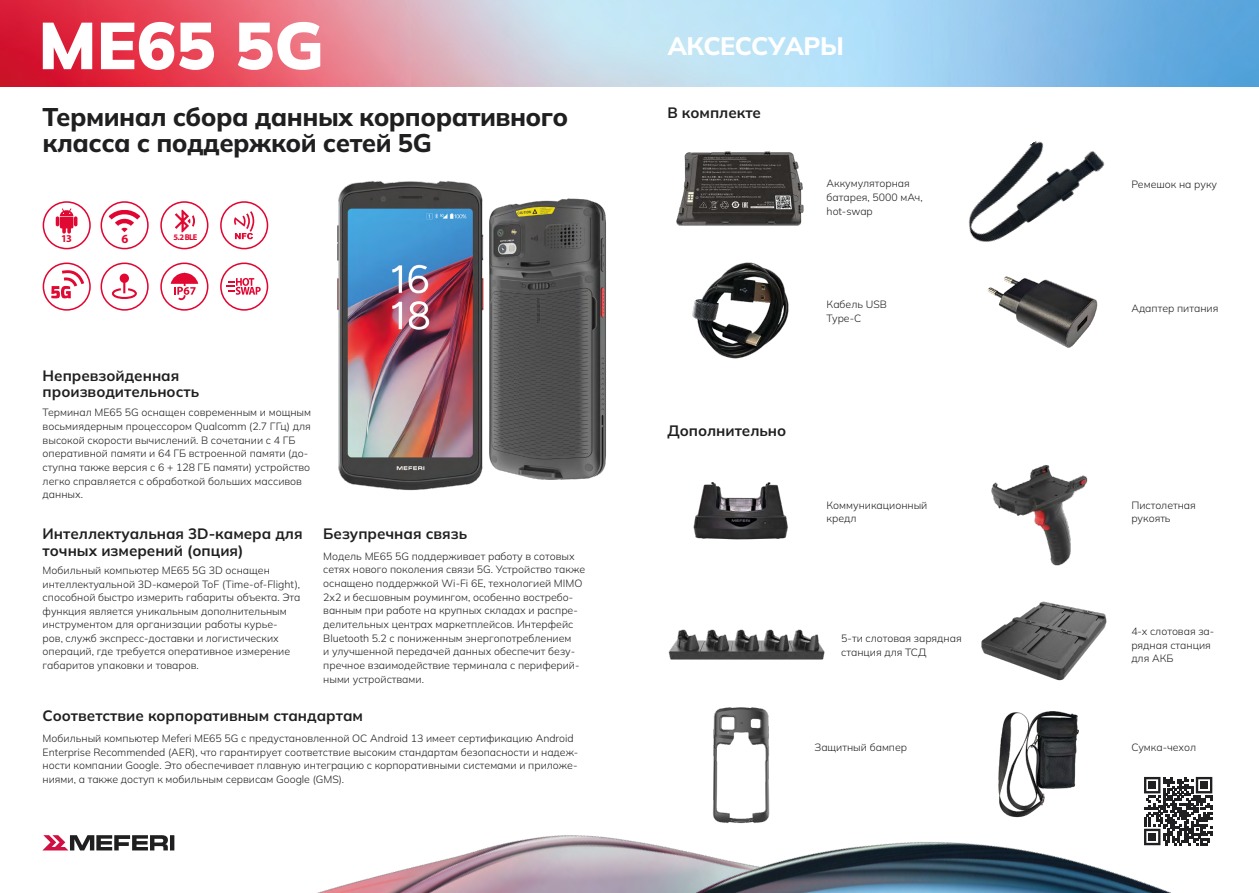
<style>
.page{position:relative;width:1259px;height:893px;background:#fff}
.page>*{position:absolute;margin:0;border:0;box-sizing:border-box;transform-origin:0 0}
.t1{font:900 66px "Mulish";color:#fff}
.t2{font:800 25.5px/25.8px "Mulish";letter-spacing:-.02em;color:#1f1f21}
.t3{font:800 25.2px "Mulish";letter-spacing:-.02em;color:#fff}
.t4{font:700 15px/16.5px "Mulish";color:#1f1f21}
.t5{font:700 12.45px "Myriad Pro";color:#e10831}
.t6{font:300 10.5px/13.6px "Mulish";color:#1f1f21}
.t7{font:700 10.5px "Myriad Pro";color:#e10831}
.t8{font:700 8.4px "Myriad Pro";color:#e10831}
</style>
<div class="page">
<img style="left:42px;top:201px;width:1129px;height:692px">
<svg style="left:42px;top:835px;width:132px;height:15px"></svg>
<img style="left:0;top:0;width:1259px;height:86px">
<svg style="left:112px;top:274px;width:25px;height:25px"></svg>
<div style="left:100px;top:263px;width:49px;height:48px;border:2px solid #e10531;border-radius:50%"></div>
<svg style="left:234px;top:211px;width:20px;height:28px"></svg>
<div style="left:220px;top:201px;width:48px;height:48px;border:2px solid #e10531;border-radius:50%"></div>
<svg style="left:226px;top:278px;width:35px;height:17px"></svg>
<div style="left:220px;top:263px;width:48px;height:48px;border:2px solid #e10531;border-radius:50%"></div>
<svg style="left:51px;top:270px;width:33px;height:29px"></svg>
<div style="left:43px;top:263px;width:48px;height:48px;border:2px solid #e10531;border-radius:50%"></div>
<svg style="left:108px;top:210px;width:32px;height:22px"></svg>
<div style="left:100px;top:201px;width:49px;height:48px;border:2px solid #e10531;border-radius:50%"></div>
<svg style="left:175px;top:210px;width:20px;height:22px"></svg>
<div style="left:160px;top:201px;width:48px;height:48px;border:2px solid #e10531;border-radius:50%"></div>
<svg style="left:56px;top:208px;width:21px;height:26px"></svg>
<div style="left:43px;top:201px;width:48px;height:48px;border:2px solid #e10531;border-radius:50%"></div>
<svg style="left:171px;top:273px;width:27px;height:27px"></svg>
<div style="left:160px;top:263px;width:48px;height:48px;border:2px solid #e10531;border-radius:50%"></div>
<img style="left:337px;top:181px;width:155px;height:311px">
<img style="left:487px;top:198px;width:121px;height:281px">
<img style="left:988px;top:269px;width:110px;height:83px">
<img style="left:945px;top:141px;width:168px;height:111px">
<img style="left:691px;top:261px;width:99px;height:99px">
<img style="left:675px;top:151px;width:132px;height:83px">
<img style="left:982px;top:601px;width:124px;height:83px">
<img style="left:987px;top:461px;width:102px;height:105px">
<img style="left:711px;top:706px;width:59px;height:117px">
<img style="left:691px;top:478px;width:99px;height:66px">
<img style="left:668px;top:626px;width:158px;height:36px">
<img style="left:998px;top:706px;width:80px;height:115px">
<div style="left:1139px;top:772px;width:78px;height:78px;background:#fff"></div>
<svg style="left:1144px;top:777px;width:68px;height:68px"></svg>
<div style="left:1148px;top:782px;width:7px;height:7px;background:#201f22"></div>
<div style="left:1200px;top:782px;width:7px;height:7px;background:#201f22"></div>
<div style="left:1148px;top:833px;width:7px;height:7px;background:#201f22"></div>
<h1 class="t1" style="left:38px;top:-1px;width:287px">ME65 5G</h1>
<h2 class="t2" style="left:43px;top:104px;width:527px">Терминал сбора данных корпоративного класса с поддержкой сетей 5G</h2>
<p class="t7" style="left:61px;top:232px;width:12px">13</p>
<p class="t8" style="left:173px;top:231px;width:26px">5.2 BLE</p>
<p class="t5" style="left:121px;top:231px;width:8px">6</p>
<h3 class="t4" style="left:43px;top:367px;width:158px">Непревзойденная производительность</h3>
<p class="t6" style="left:43px;top:405px;width:270px">Терминал ME65 5G оснащен современным и мощным восьмиядерным процессором Qualcomm (2.7 ГГц) для высокой скорости вычислений. В сочетании с 4 ГБ оперативной памяти и 64 ГБ встроенной памяти (до&shy;ступна также версия с 6 + 128 ГБ памяти) устройство легко справляется с обработкой больших массивов данных.</p>
<h3 class="t4" style="left:43px;top:525px;width:261px">Интеллектуальная 3D-камера для точных измерений (опция)</h3>
<h3 class="t4" style="left:323px;top:525px;width:145px">Безупречная связь</h3>
<p class="t6" style="left:323px;top:549px;width:263px">Модель ME65 5G поддерживает работу в сотовых сетях нового поколения связи 5G. Устройство также оснащено поддержкой Wi-Fi 6E, технологией MIMO 2x2 и бесшовным роумингом, особенно востребо&shy;ванным при работе на крупных складах и распре&shy;делительных центрах маркетплейсов. Интерфейс Bluetooth 5.2 с пониженным энергопотреблением<br>и улучшенной передачей данных обеспечит безу&shy;пречное взаимодействие терминала с периферий&shy;ными устройствами.</p>
<h3 class="t4" style="left:43px;top:707px;width:322px">Соответствие корпоративным стандартам</h3>
<p class="t6" style="left:43px;top:564px;width:259px">Мобильный компьютер ME65 5G 3D оснащен интеллектуальной 3D-камерой ToF (Time-of-Flight), способной быстро измерить габариты объекта. Эта функция является уникальным дополнительным инструментом для организации работы курье&shy;ров, служб экспресс-доставки и логистических операций, где требуется оперативное измерение габаритов упаковки и товаров.</p>
<p class="t6" style="left:43px;top:731px;width:537px">Мобильный компьютер Meferi ME65 5G с предустановленной ОС Android 13 имеет сертификацию Android Enterprise Recommended (AER), что гарантирует соответствие высоким стандартам безопасности и надеж&shy;ности компании Google. Это обеспечивает плавную интеграцию с корпоративными системами и приложе&shy;ниями, а также доступ к мобильным сервисам Google (GMS).</p>
<h3 class="t3" style="left:668px;top:28px;width:177px">АКСЕССУАРЫ</h3>
<h3 class="t4" style="left:667px;top:103px;width:95px">В комплекте</h3>
<h3 class="t4" style="left:667px;top:422px;width:120px">Дополнительно</h3>
<p class="t6" style="left:826px;top:177px;width:98px">Аккумуляторная батарея, 5000 мАч, hot-swap</p>
<p class="t6" style="left:826px;top:297px;width:62px">Кабель USB<br>Type-C</p>
<p class="t6" style="left:826px;top:498px;width:102px">Коммуникационный кредл</p>
<p class="t6" style="left:1131px;top:177px;width:87px">Ремешок на руку</p>
<p class="t6" style="left:1131px;top:301px;width:88px">Адаптер питания</p>
<p class="t6" style="left:1131px;top:498px;width:66px">Пистолетная рукоять</p>
<p class="t6" style="left:841px;top:631px;width:122px">5-ти слотовая зарядная станция для ТСД</p>
<p class="t6" style="left:1131px;top:624px;width:84px">4-х слотовая за&shy;рядная станция для АКБ</p>
<p class="t6" style="left:814px;top:740px;width:94px">Защитный бампер</p>
<p class="t6" style="left:1131px;top:740px;width:66px">Сумка-чехол</p>
</div>
